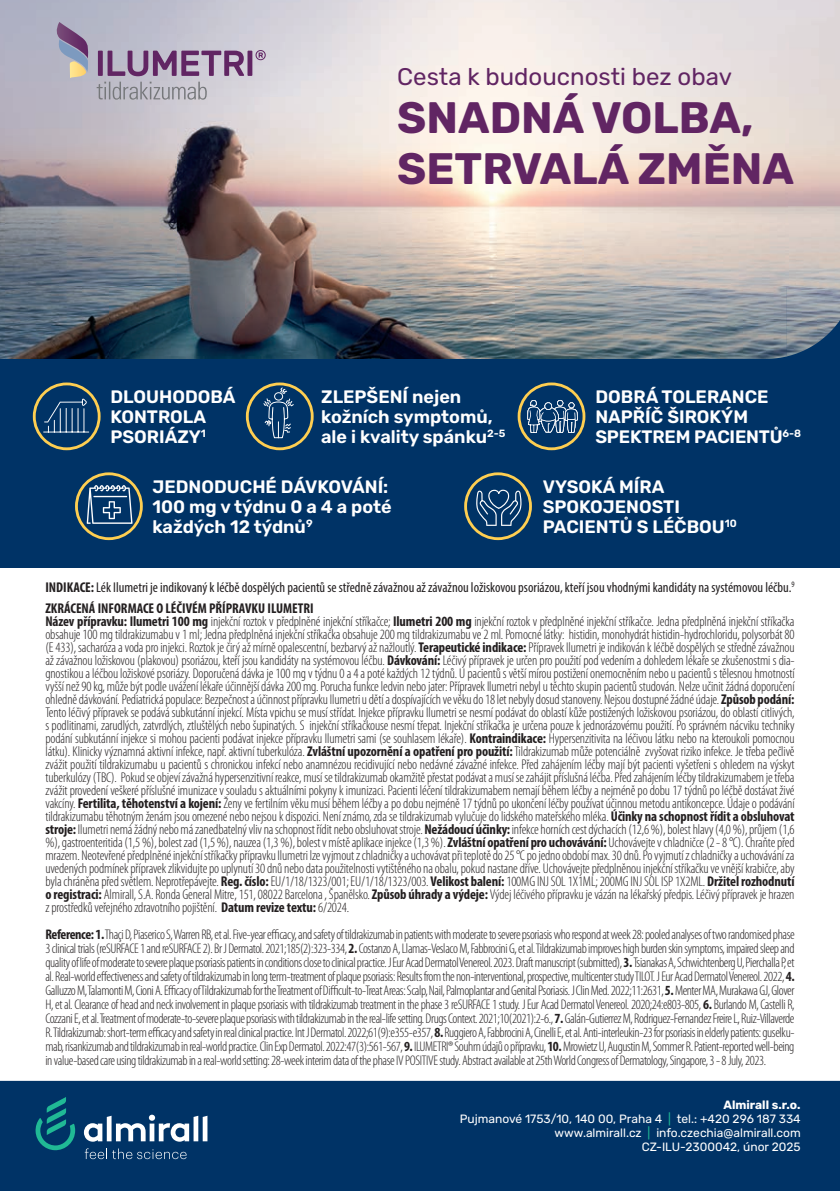
<style>
.page{position:relative;width:840px;height:1191px;background:#fff}
.page>*{position:absolute;margin:0;border:0;box-sizing:border-box;transform-origin:0 0}
.t1{font:700 44px/51.2px "Rubik";color:#612563}
.t2{font:24px "Rubik";color:#612563}
.t3{font:600 18px/20px "Rubik";color:#fff}
.t4{font:300 condensed 14.2px/13px "Myriad Pro";letter-spacing:-.01em;color:#231f20;text-align:justify}
.t5{font:condensed 14.2px/21px "Myriad Pro";color:#231f20}
.t6{font:300 condensed 14px/14px "Myriad Pro";letter-spacing:-.025em;color:#231f20;text-align:justify}
.t7{font:12px/14px "Rubik";color:#fff;text-align:right}
.s1{font-weight:700}
.s2{font-style:italic}
.s3{color:#20b995}
</style>
<div class="page">
<div style="left:0;top:286px;width:839px;height:281px;background:#036"></div>
<div style="left:0;top:1080px;width:839px;height:111px;background:#036"></div>
<svg style="left:35px;top:1097px;width:40px;height:53px;background:#095c74"></svg>
<svg style="left:85px;top:1148px;width:101px;height:11px"></svg>
<svg style="left:84px;top:1114px;width:123px;height:27px"></svg>
<svg style="left:33px;top:382px;width:67px;height:68px"></svg>
<svg style="left:246px;top:382px;width:67px;height:68px"></svg>
<img style="left:0;top:0;width:839px;height:286px">
<img style="left:0;top:286px;width:780px;height:73px">
<img style="left:786px;top:286px;width:17px;height:70px">
<svg style="left:97px;top:82px;width:110px;height:18px;background:#b0afb8"></svg>
<svg style="left:55px;top:22px;width:34px;height:56px;background:#a096a7"></svg>
<svg style="left:98px;top:50px;width:167px;height:26px;background:#9a7fa0"></svg>
<svg style="left:517px;top:382px;width:68px;height:68px"></svg>
<svg style="left:464px;top:472px;width:67px;height:68px"></svg>
<svg style="left:75px;top:472px;width:68px;height:68px"></svg>
<p class="t2" style="left:397px;top:63px;width:336px">Cesta k budoucnosti bez obav</p>
<p class="t1" style="left:397px;top:93px;width:398px">SNADNÁ VOLBA,<br>SETRVALÁ ZMĚNA</p>
<p class="t3" style="left:110px;top:387px;width:127px">DLOUHODOBÁ<br>KONTROLA<br>PSORIÁZY<sup>1</sup></p>
<p class="t3" style="left:321px;top:387px;width:185px">ZLEPŠENÍ nejen kožních symptomů, ale i kvality spánku<sup>2-5</sup></p>
<p class="t3" style="left:152px;top:477px;width:241px">JEDNODUCHÉ DÁVKOVÁNÍ:<br>100 mg v týdnu 0 a 4 a poté každých 12 týdnů<sup>9</sup></p>
<p class="t3" style="left:542px;top:477px;width:195px">VYSOKÁ MÍRA<br>SPOKOJENOSTI<br>PACIENTŮ S LÉČBOU<sup>10</sup></p>
<p class="t3" style="left:595px;top:387px;width:207px">DOBRÁ TOLERANCE<br>NAPŘÍČ ŠIROKÝM<br>SPEKTREM PACIENTŮ<sup>6-8</sup></p>
<p class="t5" style="left:45px;top:576px;width:750px"><span class="s1">INDIKACE:</span> Lék Ilumetri je indikovaný k léčbě dospělých pacientů se středně závažnou až závažnou ložiskovou psoriázou, kteří jsou vhodnými kandidáty na systémovou léčbu.<sup>9<br></sup><span class="s1">ZKRÁCENÁ INFORMACE O LÉČIVÉM PŘÍPRAVKU ILUMETRI</span></p>
<p class="t4" style="left:45px;top:615px;width:750px"><span class="s1">Název přípravku: Ilumetri 100 mg</span> injekční roztok v předplněné injekční stříkačce; <span class="s1">Ilumetri 200 mg</span> injekční roztok v předplněné injekční stříkačce. Jedna předplněná injekční stříkačka obsahuje 100 mg tildrakizumabu v 1 ml; Jedna předplněná injekční stříkačka obsahuje 200 mg tildrakizumabu ve 2 ml. Pomocné látky: histidin, monohydrát histidin-hydrochloridu, polysorbát 80 (E 433), sacharóza a voda pro injekci. Roztok je čirý až mírně opalescentní, bezbarvý až nažloutlý. <span class="s1">Terapeutické indikace:</span> Přípravek Ilumetri je indikován k léčbě dospělých se středně závažnou až závažnou ložiskovou (plakovou) psoriázou, kteří jsou kandidáty na systémovou léčbu. <span class="s1">Dávkování:</span> Léčivý přípravek je určen pro použití pod vedením a dohledem lékaře se zkušenostmi s dia&shy;gnostikou a léčbou ložiskové psoriázy. Doporučená dávka je 100 mg v týdnu 0 a 4 a poté každých 12 týdnů. U pacientů s větší mírou postižení onemocněním nebo u pacientů s tělesnou hmotností vyšší než 90 kg, může být podle uvážení lékaře účinnější dávka 200 mg. Porucha funkce ledvin nebo jater: Přípravek Ilumetri nebyl u těchto skupin pacientů studován. Nelze učinit žádná doporučení ohledně dávkování<span class="s2">.</span> Pediatrická populace: Bezpečnost a účinnost přípravku Ilumetri u dětí a dospívajících ve věku do 18 let nebyly dosud stanoveny. Nejsou dostupné žádné údaje. <span class="s1">Způsob podání:<br></span>Tento léčivý přípravek se podává subkutánní injekcí. Místa vpichu se musí střídat. Injekce přípravku Ilumetri se nesmí podávat do oblastí kůže postižených ložiskovou psoriázou, do oblastí citlivých, s podlitinami, zarudlých, zatvrdlých, ztluštělých nebo šupinatých. S injekční stříkačkouse nesmí třepat. Injekční stříkačka je určena pouze k jednorázovému použití. Po správném nácviku techniky podání subkutánní injekce si mohou pacienti podávat injekce přípravku Ilumetri sami (se souhlasem lékaře). <span class="s1">Kontraindikace:</span> Hypersenzitivita na léčivou látku nebo na kteroukoli pomocnou látku). Klinicky významná aktivní infekce, např. aktivní tuberkulóza. <span class="s1">Zvláštní upozornění a opatření pro použití:</span> Tildrakizumab může potenciálně zvyšovat riziko infekce. Je třeba pečlivě zvážit použití tildrakizumabu u pacientů s chronickou infekcí nebo anamnézou recidivující nebo nedávné závažné infekce. Před zahájením léčby mají být pacienti vyšetřeni s ohledem na výskyt tuberkulózy (TBC). Pokud se objeví závažná hypersenzitivní reakce, musí se tildrakizumab okamžitě přestat podávat a musí se zahájit příslušná léčba. Před zahájením léčby tildrakizumabem je třeba zvážit provedení veškeré příslušné imunizace v souladu s aktuálními pokyny k imunizaci. Pacienti léčení tildrakizumabem nemají během léčby a nejméně po dobu 17 týdnů po léčbě dostávat živé vakcíny. <span class="s1">Fertilita, těhotenství a kojení:</span> Ženy ve fertilním věku musí během léčby a po dobu nejméně 17 týdnů po ukončení léčby používat účinnou metodu antikoncepce. Údaje o podávání tildrakizumabu těhotným ženám jsou omezené nebo nejsou k dispozici. Není známo, zda se tildrakizumab vylučuje do lidského mateřského mléka. <span class="s1">Účinky na schopnost řídit a obsluhovat stroje:</span> Ilumetri nemá žádný nebo má zanedbatelný vliv na schopnost řídit nebo obsluhovat stroje. <span class="s1">Nežádoucí účinky:</span> infekce horních cest dýchacích (12,6 %), bolest hlavy (4,0 %), průjem (1,6 %), gastroenteritida (1,5 %), bolest zad (1,5 %), nauzea (1,3 %), bolest v místě aplikace injekce (1,3 %). <span class="s1">Zvláštní opatření pro uchovávání:</span> Uchovávejte v chladničce (2 - 8 °C). Chraňte před mrazem. Neotevřené předplněné injekční stříkačky přípravku Ilumetri lze vyjmout z chladničky a uchovávat při teplotě do 25 °C po jedno období max. 30 dnů. Po vyjmutí z chladničky a uchovávání za uvedených podmínek přípravek zlikvidujte po uplynutí 30 dnů nebo data použitelnosti vytištěného na obalu, pokud nastane dříve. Uchovávejte předplněnou injekční stříkačku ve vnější krabičce, aby byla chráněna před světlem. Neprotřepávejte. <span class="s1">Reg. číslo:</span> EU/1/18/1323/001; EU/1/18/1323/003. <span class="s1">Velikost balení:</span> 100MG INJ SOL 1X1ML; 200MG INJ SOL ISP 1X2ML. <span class="s1">Držitel rozhodnutí o registraci:</span> Almirall, S.A. Ronda General Mitre, 151, 08022 Barcelona , Španělsko. <span class="s1">Způsob úhrady a výdeje:</span> Výdej léčivého přípravku je vázán na lékařský předpis. Léčivý přípravek je hrazen z prostředků veřejného zdravotního pojištění. <span class="s1">Datum revize textu:</span> 6/2024.</p>
<p class="t6" style="left:45px;top:927px;width:750px"><span class="s1">Reference: 1.</span> Thaçi D, Piaserico S, Warren RB, et al. Five-year efficacy, and safety of tildrakizumab in patients with moderate to severe psoriasis who respond at week 28: pooled analyses of two randomised phase 3 clinical trials (reSURFACE 1 and reSURFACE 2). Br J Dermatol. 2021;185(2):323-334, <span class="s1">2.</span> Costanzo A, Llamas-Veslaco M, Fabbrocini G, et al. Tildrakizumab improves high burden skin symptoms, impaired sleep and quality of life of moderate to severe plaque psoriasis patients in conditions close to clinical practice. J Eur Acad Dermatol Venereol. 2023. Draft manuscript (submitted), <span class="s1">3.</span> Tsianakas A, Schwichtenberg U, Pierchalla P, et al. Real-world effectiveness and safety of tildrakizumab in long term-treatment of plaque psoriasis: Results from the non-interventional, prospective, multicenter study TILOT. J Eur Acad Dermatol Venereol. 2022, <span class="s1">4.<br></span>Galluzzo M, Talamonti M, Cioni A. Efficacy of Tildrakizumab for the Treatment of Difficult-to-Treat Areas: Scalp, Nail, Palmoplantar and Genital Psoriasis. J Clin Med. 2022;11:2631, <span class="s1">5.</span> Menter MA, Murakawa GJ, Glover H, et al. Clearance of head and neck involvement in plaque psoriasis with tildrakizumab treatment in the phase 3 reSURFACE 1 study. J Eur Acad Dermatol Venereol. 2020;24:e803-805, <span class="s1">6.</span> Burlando M, Castelli R, Cozzani E, et al. Treatment of moderate-to-severe plaque psoriasis with tildrakizumab in the real-life setting. Drugs Context. 2021;10(2021):2-6., <span class="s1">7.</span> Galán-Gutierrez M, Rodriguez-Fernandez Freire L, Ruiz-Villaverde R. Tildrakizumab: short-term efficacy and safety in real clinical practice. Int J Dermatol. 2022;61(9):e355-e357, <span class="s1">8.</span> Ruggiero A, Fabbrocini A, Cinelli E, et al. Anti-interleukin-23 for psoriasis in elderly patients: guselku&shy;mab, risankizumab and tildrakizumab in real-world practice. Clin Exp Dermatol. 2022:47(3):561-567, <span class="s1">9.</span> ILUMETRI® Souhrn údajů o přípravku, <span class="s1">10.</span> Mrowietz U, Augustin M, Sommer R. Patient-reported well-being in value-based care using tildrakizumab in a real-world setting: 28-week interim data of the phase IV POSITIVE study. Abstract available at 25th World Congress of Dermatology, Singapore, 3 - 8 July, 2023.</p>
<p class="t7" style="left:459px;top:1098px;width:342px"><span class="s1">Almirall s.r.o.<br></span>Pujmanové 1753/10, 140 00, Praha 4 <span class="s3">|</span> tel.: +420 296 187 334 www.almirall.cz <span class="s3">|</span> info.czechia@almirall.com CZ-ILU-2300042, únor 2025</p>
</div>
